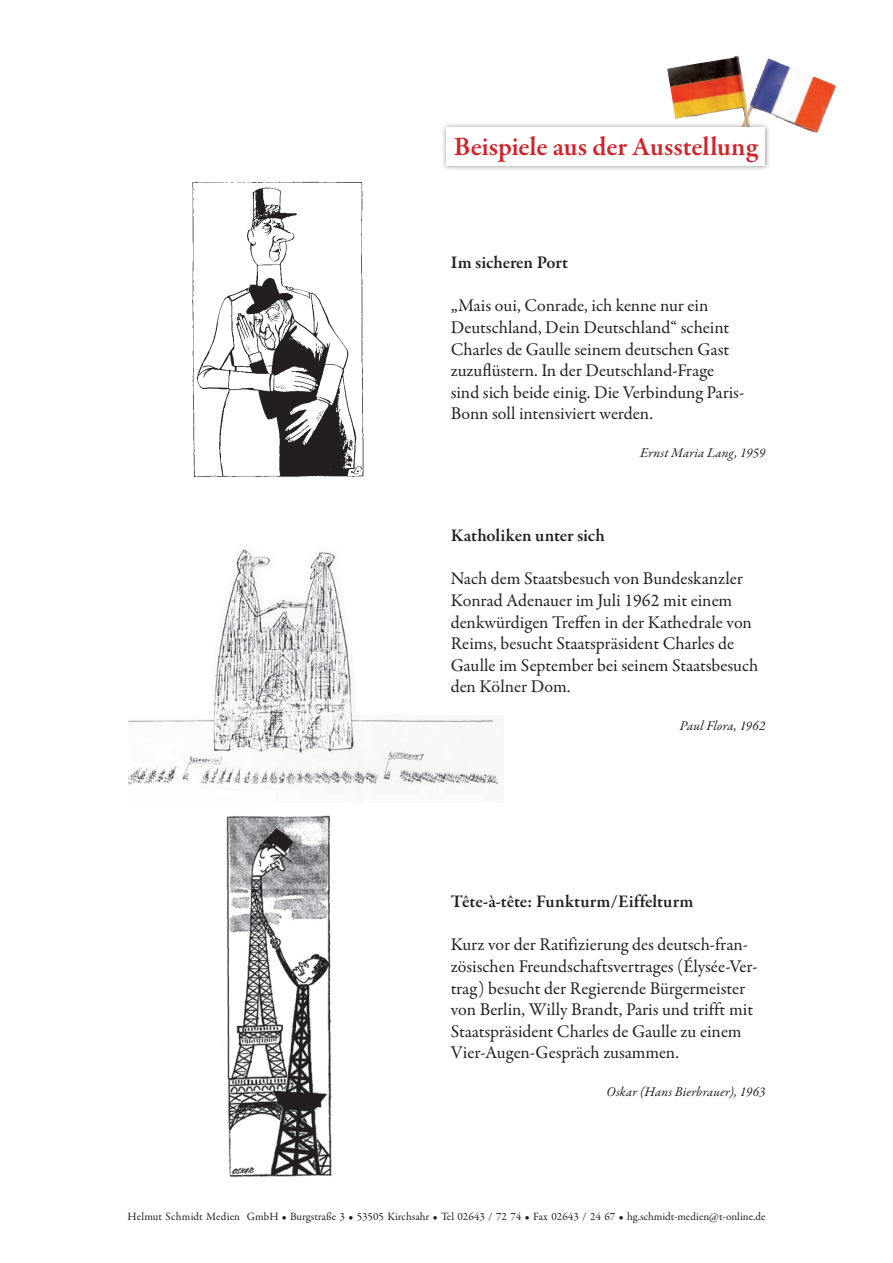
<style>
.page{position:relative;width:893px;height:1263px;background:#fff}
.page>*{position:absolute;margin:0;border:0;box-sizing:border-box;transform-origin:0 0}
.t1{font:600 27px "Garamond Premr Pro";letter-spacing:-.005em;color:#d1232a}
.t2{font:18px/21.6px "Garamond Premr Pro";color:#231f20}
.t3{font:600 18px "Garamond Premr Pro";letter-spacing:-.005em;color:#231f20}
.t4{font:italic 13.5px "Garamond Premr Pro";letter-spacing:.01em;color:#231f20}
.t5{font:11.25px "Garamond Premr Pro";color:#231f20}
</style>
<div class="page">
<img style="left:738px;top:58px;width:31px;height:64px">
<img style="left:695px;top:56px;width:40px;height:8px">
<div style="left:441px;top:122px;width:330px;height:50px;background:#231f20;opacity:.5"></div>
<div style="left:446px;top:128px;width:319px;height:38px;background:#fff"></div>
<img style="left:192px;top:181px;width:172px;height:296px">
<img style="left:128px;top:549px;width:373px;height:239px">
<img style="left:226px;top:815px;width:106px;height:362px">
<h1 class="t1" style="left:454px;top:131px;width:306px">Beispiele aus der Ausstellung</h1>
<p class="t3" style="left:451px;top:252px;width:119px">Im sicheren Port</p>
<p class="t2" style="left:451px;top:295px;width:295px">„Mais oui, Conrade, ich kenne nur ein Deutschland, Dein Deutschland“ scheint Charles de Gaulle seinem deutschen Gast zuzuflüstern. In der Deutschland-Frage sind sich beide einig. Die Verbindung Paris-Bonn soll intensiviert werden.</p>
<p class="t4" style="left:640px;top:444px;width:127px">Ernst Maria Lang, 1959</p>
<p class="t3" style="left:451px;top:525px;width:156px">Katholiken unter sich</p>
<p class="t2" style="left:451px;top:568px;width:309px">Nach dem Staatsbesuch von Bundeskanzler Konrad Adenauer im Juli 1962 mit einem denkwürdigen Treffen in der Kathedrale von Reims, besucht Staatspräsident Charles de Gaulle im September bei seinem Staatsbesuch den Kölner Dom.</p>
<p class="t4" style="left:680px;top:717px;width:87px">Paul Flora, 1962</p>
<p class="t3" style="left:451px;top:890px;width:244px">Tête-à-tête: Funkturm/Eiffelturm</p>
<p class="t2" style="left:451px;top:934px;width:308px">Kurz vor der Ratifizierung des deutsch-fran&shy;zösischen Freundschaftsvertrages (Élysée-Ver&shy;trag) besucht der Regierende Bürgermeister von Berlin, Willy Brandt, Paris und trifft mit Staatspräsident Charles de Gaulle zu einem Vier-Augen-Gespräch zusammen.</p>
<p class="t4" style="left:607px;top:1083px;width:160px">Oskar (Hans Bierbrauer), 1963</p>
<p class="t5" style="left:128px;top:1210px;width:639px">Helmut Schmidt Medien GmbH • Burgstraße 3 • 53505 Kirchsahr • Tel 02643 / 72 74 • Fax 02643 / 24 67 • hg.schmidt-medien@t-online.de</p>
</div>
